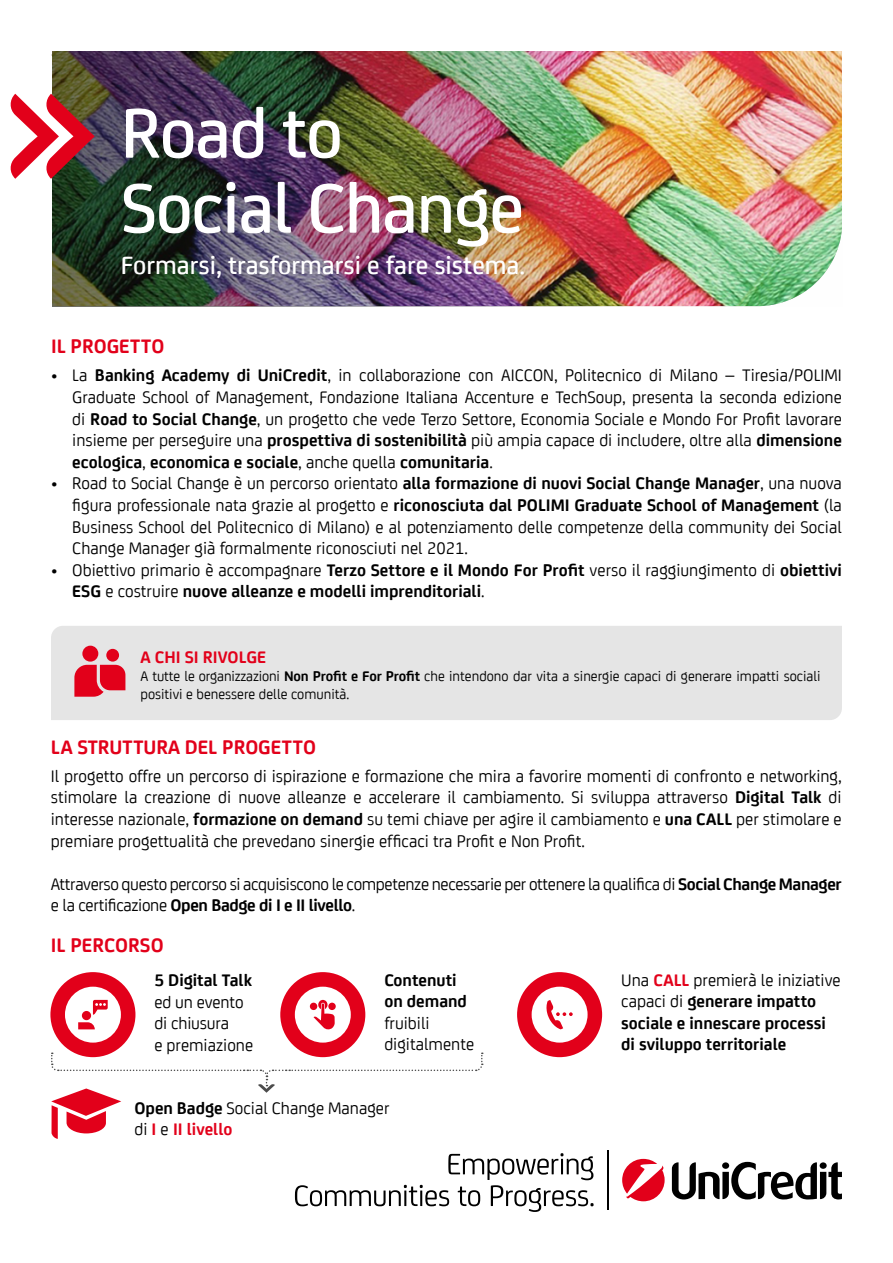
<style>
.page{position:relative;width:893px;height:1263px;background:#fff}
.page>*{position:absolute;margin:0;border:0;box-sizing:border-box;transform-origin:0 0}
.t1{font:500 75px/75px "Uni Credit";letter-spacing:-.015em;color:#fff}
.t2{font:500 27px "Uni Credit";color:#fff}
.t3{font:700 21px "Uni Credit";color:#e2001a}
.t4{font:18px/21.6px "Uni Credit";color:#000}
.t5{font:700 18px/21.6px "Uni Credit";color:#000}
.t6{font:18px/21.6px "Uni Credit";letter-spacing:-.02em;color:#000}
.t7{font:700 18px "Uni Credit";color:#e2001a}
.t8{font:15px/18px "Uni Credit";color:#000}
.s1{font-weight:700}
.s2{font-weight:400}
.s3{color:#e2001a}
.s4{font-weight:700;color:#e2001a}
</style>
<div class="page">
<svg style="left:50px;top:972px;width:433px;height:167px"></svg>
<div style="left:51px;top:626px;width:791px;height:94px;background:#e5e5e5"></div>
<img style="left:51px;top:51px;width:791px;height:255px">
<svg style="left:10px;top:94px;width:85px;height:85px"></svg>
<div style="left:82px;top:646px;width:16px;height:16px;background:#e2001a;border-radius:50%"></div>
<div style="left:106px;top:649px;width:13px;height:13px;background:#e2001a;border-radius:50%"></div>
<svg style="left:74px;top:665px;width:51px;height:32px;background:#e22c41"></svg>
<svg style="left:517px;top:972px;width:85px;height:85px"></svg>
<svg style="left:672px;top:1162px;width:170px;height:37px"></svg>
<svg style="left:622px;top:1159px;width:43px;height:42px"></svg>
<svg style="left:295px;top:1153px;width:299px;height:59px"></svg>
<hr style="left:607px;top:1150px;width:2px;height:60px;background:#000">
<h1 class="t1" style="left:121px;top:91px;width:405px">Road to<br>Social Change</h1>
<h2 class="t2" style="left:121px;top:245px;width:406px">Formarsi, trasformarsi e fare sistema.</h2>
<p class="t3" style="left:51px;top:331px;width:115px">IL PROGETTO</p>
<p class="t4" style="left:72px;top:364px;width:771px;text-align:justify;text-indent:-21px">• La <span class="s1">Banking Academy di UniCredit</span>, in collaborazione con AICCON, Politecnico di Milano – Tiresia/POLIMI Graduate School of Management, Fondazione Italiana Accenture e TechSoup, presenta la seconda edizione di <span class="s1">Road to Social Change</span>, un progetto che vede Terzo Settore, Economia Sociale e Mondo For Profit lavorare insieme per perseguire una <span class="s1">prospettiva di sostenibilità</span> più ampia capace di includere, oltre alla <span class="s1">dimensione ecologica</span>, <span class="s1">economica e sociale</span>, anche quella <span class="s1">comunitaria</span>.</p>
<p class="t4" style="left:72px;top:472px;width:771px;text-align:justify;text-indent:-21px">• Road to Social Change è un percorso orientato <span class="s1">alla formazione di nuovi Social Change Manager</span>, una nuova figura professionale nata grazie al progetto e <span class="s1">riconosciuta dal POLIMI Graduate School of Management</span> (la Business School del Politecnico di Milano) e al potenziamento delle competenze della community dei Social Change Manager già formalmente riconosciuti nel 2021.</p>
<p class="t5" style="left:72px;top:558px;width:771px;text-indent:-21px"><span class="s2">• Obiettivo primario è accompagnare</span> Terzo Settore e il Mondo For Profit <span class="s2">verso il raggiungimento di</span> obiettivi<br>ESG <span class="s2">e costruire</span> nuove alleanze e modelli imprenditoriali<span class="s2">.</span></p>
<p class="t7" style="left:141px;top:643px;width:127px">A CHI SI RIVOLGE</p>
<p class="t8" style="left:141px;top:666px;width:682px">A tutte le organizzazioni <span class="s1">Non Profit e For Profit</span> che intendono dar vita a sinergie capaci di generare impatti sociali positivi e benessere delle comunità.</p>
<p class="t3" style="left:51px;top:731px;width:267px">LA STRUTTURA DEL PROGETTO</p>
<p class="t4" style="left:51px;top:764px;width:792px;text-align:justify">Il progetto offre un percorso di ispirazione e formazione che mira a favorire momenti di confronto e networking, stimolare la creazione di nuove alleanze e accelerare il cambiamento. Si sviluppa attraverso <span class="s1">Digital Talk</span> di interesse nazionale, <span class="s1">formazione on demand</span> su temi chiave per agire il cambiamento e <span class="s1">una CALL</span> per stimolare e premiare progettualità che prevedano sinergie efficaci tra Profit e Non Profit.</p>
<p class="t6" style="left:51px;top:872px;width:792px">Attraverso questo percorso si acquisiscono le competenze necessarie per ottenere la qualifica di <span class="s1">Social Change Manager </span>e la certificazione <span class="s1">Open Badge di I e II livello</span>.</p>
<p class="t3" style="left:51px;top:929px;width:114px">IL PERCORSO</p>
<p class="t5" style="left:621px;top:968px;width:221px"><span class="s2">Una</span> <span class="s3">CALL</span> <span class="s2">premierà le iniziative capaci di</span> generare impatto sociale e innescare processi di sviluppo territoriale</p>
<p class="t5" style="left:384px;top:968px;width:84px">Contenuti on demand</p>
<p class="t4" style="left:384px;top:1011px;width:91px">fruibili digitalmente</p>
<p class="t5" style="left:154px;top:968px;width:99px">5 Digital Talk</p>
<p class="t4" style="left:154px;top:990px;width:100px">ed un evento di chiusura<br>e premiazione</p>
<p class="t4" style="left:134px;top:1096px;width:257px"><span class="s1">Open Badge</span> Social Change Manager di <span class="s4">I</span> e <span class="s4">II livello</span></p>
</div>
